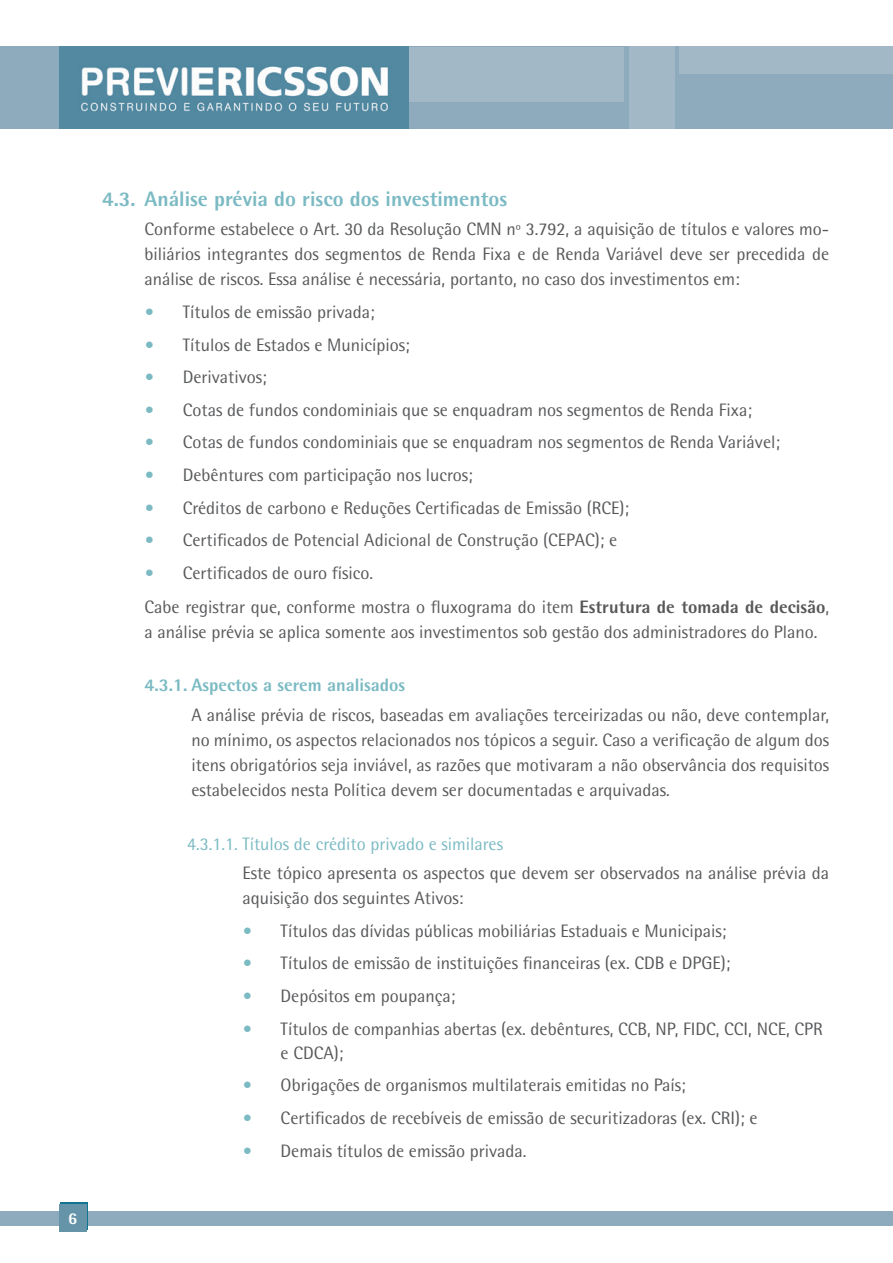
<style>
.page{position:relative;width:893px;height:1263px;background:#fff}
.page>*{position:absolute;margin:0;border:0;box-sizing:border-box;transform-origin:0 0}
.t1{font:800 21px "Rotis Semi Sans Std";color:#7bbac3}
.t2{font:18px/25px "Rotis Semi Sans Std";color:#57585a}
.t3{font:18px "Rotis Semi Sans Std";color:#7bbac3}
.t4{font:800 18px "Rotis Semi Sans Std";color:#7bbac3}
.t5{font:800 16.5px "Rotis Semi Sans Std";color:#fff}
.s1{font-weight:800;color:#7bbac3}
.s2{font-weight:800}
</style>
<div class="page">
<div style="left:0;top:46px;width:893px;height:83px;background:#8dabbd"></div>
<div style="left:0;top:1211px;width:893px;height:15px;background:#8dabbd"></div>
<div style="left:60px;top:1202px;width:28px;height:28px;background:#127590"></div>
<div style="left:59px;top:1204px;width:28px;height:28px;background:#6594a9"></div>
<div style="left:60px;top:46px;width:349px;height:83px;background:#5389a1"></div>
<div style="left:409px;top:47px;width:215px;height:54px;background:#a2b8c7"></div>
<div style="left:629px;top:46px;width:46px;height:83px;background:#a2b8c7"></div>
<div style="left:679px;top:46px;width:214px;height:28px;background:#a2b8c7"></div>
<img style="left:81px;top:66px;width:310px;height:46px">
<p class="t5" style="left:68px;top:1208px;width:11px">6</p>
<p class="t1" style="left:102px;top:185px;width:407px">4.3. Análise prévia do risco dos investimentos</p>
<p class="t2" style="left:145px;top:216px;width:686px;text-align:justify">Conforme estabelece o Art. 30 da Resolução CMN nº 3.792, a aquisição de títulos e valores mo&shy;biliários integrantes dos segmentos de Renda Fixa e de Renda Variável deve ser precedida de análise de riscos. Essa análise é necessária, portanto, no caso dos investimentos em:</p>
<p class="t2" style="left:145px;top:299px;width:232px"><span class="s1">•</span> Títulos de emissão privada;</p>
<p class="t2" style="left:145px;top:332px;width:267px"><span class="s1">•</span> Títulos de Estados e Municípios;</p>
<p class="t2" style="left:145px;top:364px;width:124px"><span class="s1">•</span> Derivativos;</p>
<p class="t2" style="left:145px;top:397px;width:609px"><span class="s1">•</span> Cotas de fundos condominiais que se enquadram nos segmentos de Renda Fixa;</p>
<p class="t2" style="left:145px;top:430px;width:637px"><span class="s1">•</span> Cotas de fundos condominiais que se enquadram nos segmentos de Renda Variável;</p>
<p class="t2" style="left:145px;top:462px;width:330px"><span class="s1">•</span> Debêntures com participação nos lucros;</p>
<p class="t2" style="left:145px;top:495px;width:486px"><span class="s1">•</span> Créditos de carbono e Reduções Certificadas de Emissão (RCE);</p>
<p class="t2" style="left:145px;top:527px;width:474px"><span class="s1">•</span> Certificados de Potencial Adicional de Construção (CEPAC); e</p>
<p class="t2" style="left:145px;top:556px;width:686px;line-height:33.6px"><span class="s1">•</span> Certificados de ouro físico.<br>Cabe registrar que, conforme mostra o fluxograma do item <span class="s2">Estrutura de tomada de decisão</span>,</p>
<p class="t2" style="left:145px;top:619px;width:674px">a análise prévia se aplica somente aos investimentos sob gestão dos administradores do Plano.</p>
<p class="t4" style="left:145px;top:674px;width:262px">4.3.1. Aspectos a serem analisados</p>
<p class="t2" style="left:191px;top:702px;width:639px;text-align:justify">A análise prévia de riscos, baseadas em avaliações terceirizadas ou não, deve contemplar, no mínimo, os aspectos relacionados nos tópicos a seguir. Caso a verificação de algum dos itens obrigatórios seja inviável, as razões que motivaram a não observância dos requisitos estabelecidos nesta Política devem ser documentadas e arquivadas.</p>
<p class="t3" style="left:187px;top:833px;width:317px">4.3.1.1. Títulos de crédito privado e similares</p>
<p class="t2" style="left:242px;top:860px;width:588px">Este tópico apresenta os aspectos que devem ser observados na análise prévia da aquisição dos seguintes Ativos:</p>
<p class="t2" style="left:242px;top:918px;width:486px"><span class="s1">•</span> Títulos das dívidas públicas mobiliárias Estaduais e Municipais;</p>
<p class="t2" style="left:242px;top:950px;width:490px"><span class="s1">•</span> Títulos de emissão de instituições financeiras (ex. CDB e DPGE);</p>
<p class="t2" style="left:242px;top:983px;width:215px"><span class="s1">•</span> Depósitos em poupança;</p>
<p class="t2" style="left:281px;top:1016px;width:544px;line-height:24.2px;text-indent:-38px"><span class="s1">•</span> Títulos de companhias abertas (ex. debêntures, CCB, NP, FIDC, CCI, NCE, CPR e CDCA);</p>
<p class="t2" style="left:242px;top:1073px;width:445px"><span class="s1">•</span> Obrigações de organismos multilaterais emitidas no País;</p>
<p class="t2" style="left:242px;top:1105px;width:517px"><span class="s1">•</span> Certificados de recebíveis de emissão de securitizadoras (ex. CRI); e</p>
<p class="t2" style="left:242px;top:1138px;width:286px"><span class="s1">•</span> Demais títulos de emissão privada.</p>
</div>
